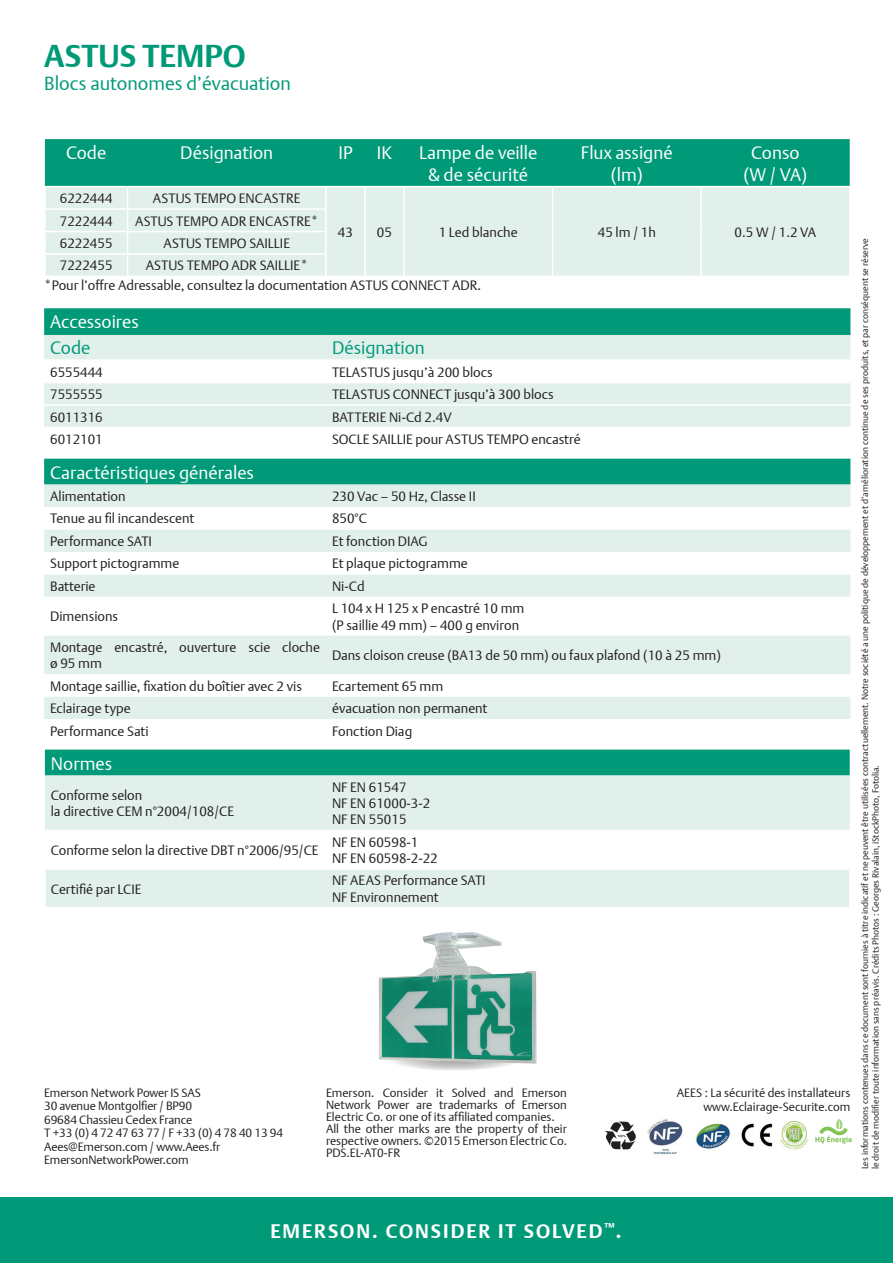
<style>
.page{position:relative;width:893px;height:1263px;background:#fff}
.page>*{position:absolute;margin:0;border:0;box-sizing:border-box;transform-origin:0 0}
.t1{font:700 31.5px "DTL Argo T";color:#009a78}
.t2{font:700 19.5px "DTL Argo T";letter-spacing:.1em;color:#fff}
.t3{font:300 18.9px "DTL Argo T";color:#009a78}
.t4{font:300 18px/21.6px "DTL Argo T";color:#fff;text-align:center}
.t5{font:300 18px "DTL Argo T";color:#009a78}
.t6{font:300 13.5px/16.2px "DTL Argo T";color:#231f20}
.t7{font:300 12px/13.5px "DTL Argo T";letter-spacing:-.005em;color:#231f20}
.t8{font:300 9px/10.8px "DTL Argo T";color:#231f20}
</style>
<div class="page">
<svg style="left:45px;top:139px;width:805px;height:137px;background:#95d3c4"></svg>
<hr style="left:325px;top:255px;width:2px;height:21px;background:#fff">
<div style="left:44px;top:308px;width:806px;height:25px;background:#009a78"></div>
<div style="left:44px;top:335px;width:806px;height:24px;background:#e2f0ec"></div>
<div style="left:44px;top:383px;width:806px;height:44px;background:#e2f0ec"></div>
<hr style="left:44px;top:404px;width:282px;height:2px;background:#fff">
<hr style="left:326px;top:404px;width:524px;height:2px;background:#fff">
<hr style="left:44px;top:333px;width:282px;height:2px;background:#009a78">
<hr style="left:326px;top:333px;width:524px;height:2px;background:#009a78">
<div style="left:0;top:1197px;width:893px;height:66px;background:#009a78"></div>
<div style="left:44px;top:459px;width:806px;height:26px;background:#009a78"></div>
<div style="left:44px;top:485px;width:806px;height:22px;background:#e2f0ec"></div>
<svg style="left:44px;top:530px;width:806px;height:189px;fill:#e2f0ec"></svg>
<div style="left:45px;top:750px;width:805px;height:25px;background:#009a78"></div>
<div style="left:45px;top:775px;width:805px;height:132px;background:#e2f0ec"></div>
<svg style="left:45px;top:831px;width:805px;height:37px"></svg>
<hr style="left:45px;top:830px;width:281px;height:1px;background:#fff">
<hr style="left:326px;top:830px;width:524px;height:1px;background:#fff">
<hr style="left:44px;top:868px;width:282px;height:2px;background:#fff">
<hr style="left:44px;top:870px;width:2px;height:37px;background:#fff">
<hr style="left:326px;top:868px;width:524px;height:2px;background:#fff">
<hr style="left:849px;top:870px;width:1px;height:37px;background:#fff">
<img style="left:741px;top:1123px;width:32px;height:24px">
<img style="left:696px;top:1123px;width:34px;height:26px">
<img style="left:780px;top:1120px;width:28px;height:30px">
<svg style="left:605px;top:1121px;width:31px;height:28px"></svg>
<svg style="left:815px;top:1118px;width:37px;height:25px"></svg>
<img style="left:647px;top:1119px;width:36px;height:36px">
<svg style="left:387px;top:1046px;width:136px;height:24px"></svg>
<img style="left:379px;top:932px;width:157px;height:131px">
<h1 class="t1" style="left:44px;top:37px;width:203px">ASTUS TEMPO</h1>
<h3 class="t3" style="left:44px;top:72px;width:248px">Blocs autonomes d’évacuation</h3>
<h3 class="t4" style="left:66px;top:142px;width:42px">Code</h3>
<h3 class="t4" style="left:180px;top:142px;width:94px">Désignation</h3>
<h3 class="t4" style="left:338px;top:142px;width:16px">IP</h3>
<h3 class="t4" style="left:377px;top:142px;width:17px">Ik</h3>
<h3 class="t4" style="left:419px;top:142px;width:120px">Lampe de veille &amp; de sécurité</h3>
<h3 class="t4" style="left:581px;top:142px;width:93px">Flux assigné (lm)</h3>
<h3 class="t4" style="left:743px;top:142px;width:65px">Conso (W / VA)</h3>
<p class="t6" style="left:60px;top:190px;width:54px">6222444</p>
<p class="t6" style="left:153px;top:190px;width:149px">ASTUS TEMPO ENCASTRE</p>
<p class="t6" style="left:338px;top:224px;width:17px">43</p>
<p class="t6" style="left:377px;top:224px;width:17px">05</p>
<p class="t6" style="left:439px;top:224px;width:81px">1 Led blanche</p>
<p class="t6" style="left:598px;top:224px;width:60px">45 lm / 1h</p>
<p class="t6" style="left:735px;top:224px;width:83px">0.5 W / 1.2 VA</p>
<p class="t6" style="left:60px;top:213px;width:54px">7222444</p>
<p class="t6" style="left:135px;top:213px;width:185px">ASTUS TEMPO ADR ENCASTRE*</p>
<p class="t6" style="left:60px;top:235px;width:54px">6222455</p>
<p class="t6" style="left:163px;top:235px;width:128px">ASTUS TEMPO SAILLIE</p>
<p class="t6" style="left:60px;top:257px;width:54px">7222455</p>
<p class="t6" style="left:146px;top:257px;width:164px">ASTUS TEMPO ADR SAILLIE*</p>
<p class="t6" style="left:44px;top:277px;width:439px">*Pour l’offre Adressable, consultez la documentation ASTUS CONNECT ADR.</p>
<h3 class="t4" style="left:50px;top:311px;width:90px">Accessoires</h3>
<h3 class="t5" style="left:50px;top:337px;width:42px">Code</h3>
<h3 class="t5" style="left:332px;top:337px;width:94px">Désignation</h3>
<p class="t6" style="left:50px;top:364px;width:54px">6555444</p>
<p class="t6" style="left:332px;top:364px;width:162px">TELASTUS jusqu’à 200 blocs</p>
<p class="t6" style="left:50px;top:386px;width:54px">7555555</p>
<p class="t6" style="left:332px;top:386px;width:223px">TELASTUS CONNECT jusqu’à 300 blocs</p>
<p class="t6" style="left:50px;top:408px;width:54px">6011316</p>
<p class="t6" style="left:332px;top:408px;width:121px">BATTERIE Ni-Cd 2.4V</p>
<p class="t6" style="left:50px;top:431px;width:54px">6012101</p>
<p class="t6" style="left:332px;top:431px;width:250px">SOCLE SAILLIE pour ASTUS TEMPO encastré</p>
<h3 class="t4" style="left:50px;top:461px;width:205px">Caractéristiques générales</h3>
<p class="t6" style="left:50px;top:488px;width:77px">Alimentation</p>
<p class="t6" style="left:332px;top:488px;width:145px">230 Vac – 50 Hz, Classe II</p>
<p class="t6" style="left:50px;top:510px;width:146px">Tenue au fil incandescent</p>
<p class="t6" style="left:332px;top:510px;width:36px">850°C</p>
<p class="t6" style="left:50px;top:533px;width:103px">Performance SATI</p>
<p class="t6" style="left:332px;top:533px;width:97px">Et fonction DIAG</p>
<p class="t6" style="left:50px;top:555px;width:131px">Support pictogramme</p>
<p class="t6" style="left:332px;top:555px;width:137px">Et plaque pictogramme</p>
<p class="t6" style="left:50px;top:578px;width:47px">Batterie</p>
<p class="t6" style="left:332px;top:578px;width:34px">Ni-Cd</p>
<p class="t6" style="left:50px;top:608px;width:70px">Dimensions</p>
<p class="t6" style="left:332px;top:600px;width:194px">L 104 x H 125 x P encastré 10 mm (P saillie 49 mm) – 400 g environ</p>
<p class="t6" style="left:50px;top:639px;width:271px">Montage encastré, ouverture scie cloche ø 95 mm</p>
<p class="t6" style="left:332px;top:647px;width:390px">Dans cloison creuse (BA13 de 50 mm) ou faux plafond (10 à 25 mm)</p>
<p class="t6" style="left:50px;top:678px;width:253px">Montage saillie, fixation du boîtier avec 2 vis</p>
<p class="t6" style="left:332px;top:678px;width:113px">Ecartement 65 mm</p>
<p class="t6" style="left:50px;top:700px;width:82px">Eclairage type</p>
<p class="t6" style="left:332px;top:700px;width:157px">évacuation non permanent</p>
<p class="t6" style="left:50px;top:722px;width:100px">Performance Sati</p>
<p class="t6" style="left:332px;top:722px;width:82px">Fonction Diag</p>
<h3 class="t4" style="left:51px;top:752px;width:63px">Normes</h3>
<p class="t6" style="left:51px;top:787px;width:185px">Conforme selon<br>la directive CEM n°2004/108/CE</p>
<p class="t6" style="left:332px;top:779px;width:100px">NF EN 61547<br>NF EN 61000-3-2<br>NF EN 55015</p>
<p class="t6" style="left:51px;top:842px;width:269px">Conforme selon la directive DBT n°2006/95/CE</p>
<p class="t6" style="left:332px;top:834px;width:107px">NF EN 60598-1<br>NF EN 60598-2-22</p>
<p class="t6" style="left:51px;top:880px;width:92px">Certifié par LCIE</p>
<p class="t6" style="left:332px;top:872px;width:155px">NF AEAS Performance SATI<br>NF Environnement</p>
<p class="t7" style="left:44px;top:1085px;width:240px">Emerson Network Power IS SAS<br>30 avenue Montgolfier / BP90<br>69684 Chassieu Cedex France<br>T +33 (0) 4 72 47 63 77 / F +33 (0) 4 78 40 13 94<br>Aees@Emerson.com / www.Aees.fr<br>EmersonNetworkPower.com</p>
<p class="t7" style="left:326px;top:1086px;width:242px;line-height:12px">Emerson. Consider it Solved and Emerson Network Power are trademarks of Emerson Electric Co. or one of its affiliated companies.<br>All the other marks are the property of their respective owners. ©2015 Emerson Electric Co.<br>PDS.EL-AT0-FR</p>
<p class="t7" style="left:677px;top:1085px;width:175px;line-height:14.4px;text-align:right">AEES : La sécurité des installateurs www.Eclairage-Securite.com</p>
<p class="t8" style="left:859px;top:1169px;width:933px;rotate:-90deg">Les informations contenues dans ce document sont fournies à titre indicatif et ne peuvent être utilisées contractuellement. Notre société a une politique de développement et d’amélioration continue de ses produits, et par conséquent se réserve le droit de modifier toute information sans préavis. Crédits Photos : Georges Rivalain, iStockPhoto, Fotolia.</p>
<h2 class="t2" style="left:270px;top:1219px;width:353px">EMERSON. CONSIDER IT SOLVED <sup>™</sup>.</h2>
</div>
